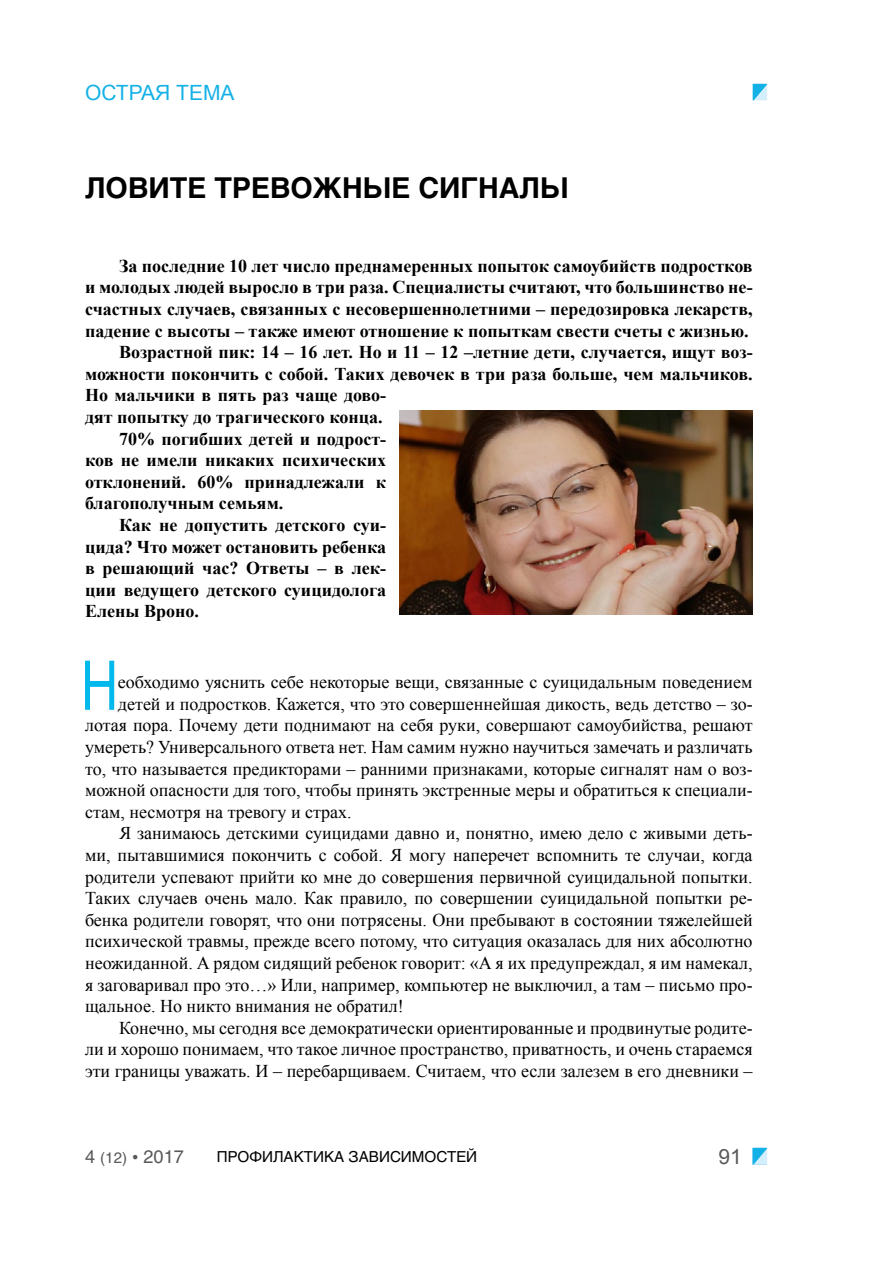
<style>
.page{position:relative;width:893px;height:1263px;background:#fff}
.page>*{position:absolute;margin:0;border:0;box-sizing:border-box;transform-origin:0 0}
.основной_первый{font:67.65px "Helios";color:#00b8ec;scale:.75 1}
.Заголовок{font:700 28.5px "Helios";color:#000}
.Заголовок_раздел{font:21px "Arial";color:#14b1e7}
.t1{font:21px "Arial";color:#58595b}
.основной_текст{font:18px/21.6px "Times New Roman";color:#000;text-align:justify}
.основной_текст-2{font:700 18px/21.6px "Times New Roman";color:#000;text-align:justify}
.основной_первый-2{font:18px "Times New Roman";color:#000}
.t2{font:18px "Helios";color:#58595b}
.t3{font:15px "Helios";color:#000}
.s1{font-size:15px}
.s2{font-family:"Times New Roman"}
</style>
<div class="page">
<svg style="left:753px;top:84px;width:14px;height:16px"></svg>
<svg style="left:753px;top:1148px;width:14px;height:16px"></svg>
<img style="left:399px;top:410px;width:354px;height:204px">
<p class="Заголовок_раздел" style="left:85px;top:79px;width:151px">ОСТРАЯ ТЕМА</p>
<p class="Заголовок" style="left:85px;top:171px;width:485px">ЛОВИТЕ ТРЕВОЖНЫЕ СИГНАЛЫ</p>
<p class="основной_текст-2" style="left:85px;top:255px;width:669px;text-indent:34px">За последние 10 лет число преднамеренных попыток самоубийств подростков и молодых людей выросло в три раза. Специалисты считают, что большинство не&shy;счастных случаев, связанных с несовершеннолетними – передозировка лекарств, падение с высоты – также имеют отношение к попыткам свести счеты с жизнью.</p>
<p class="основной_текст-2" style="left:85px;top:341px;width:669px;text-align:left;text-indent:34px">Возрастной пик: 14 – 16 лет. Но и 11 – 12 –летние дети, случается, ищут воз&shy;можности покончить с собой. Таких девочек в три раза больше, чем мальчиков.<br>Но мальчики в пять раз чаще дово-<br>дят попытку до трагического конца.</p>
<p class="основной_текст-2" style="left:85px;top:427px;width:303px;text-indent:34px">70% погибших детей и подрост&shy;ков не имели никаких психических отклонений. 60% принадлежали к благополучным семьям.</p>
<p class="основной_текст-2" style="left:85px;top:514px;width:303px;text-indent:34px">Как не допустить детского суи&shy;цида? Что может остановить ребенка в решающий час? Ответы – в лек&shy;ции ведущего детского суицидолога Елены Вроно.</p>
<p class="основной_первый" style="left:81px;top:646px;width:50px">Н</p>
<p class="основной_первый-2" style="left:118px;top:670px;width:636px">еобходимо уяснить себе некоторые вещи, связанные с суицидальным поведением</p>
<p class="основной_первый-2" style="left:118px;top:692px;width:636px">детей и подростков. Кажется, что это совершеннейшая дикость, ведь детство – зо-</p>
<p class="основной_первый-2" style="left:85px;top:713px;width:669px">лотая пора. Почему дети поднимают на себя руки, совершают самоубийства, решают</p>
<p class="основной_первый-2" style="left:85px;top:735px;width:669px">умереть? Универсального ответа нет. Нам самим нужно научиться замечать и различать</p>
<p class="основной_первый-2" style="left:85px;top:756px;width:669px">то, что называется предикторами – ранними признаками, которые сигналят нам о воз-</p>
<p class="основной_первый-2" style="left:85px;top:778px;width:669px">можной опасности для того, чтобы принять экстренные меры и обратиться к специали-</p>
<p class="основной_первый-2" style="left:85px;top:800px;width:268px">стам, несмотря на тревогу и страх.</p>
<p class="основной_текст" style="left:85px;top:822px;width:669px;text-indent:34px">Я занимаюсь детскими суицидами давно и, понятно, имею дело с живыми деть&shy;ми, пытавшимися покончить с собой. Я могу наперечет вспомнить те случаи, когда родители успевают прийти ко мне до совершения первичной суицидальной попытки.<br>Таких случаев очень мало. Как правило, по совершении суицидальной попытки ре&shy;бенка родители говорят, что они потрясены. Они пребывают в состоянии тяжелейшей психической травмы, прежде всего потому, что ситуация оказалась для них абсолютно неожиданной. А рядом сидящий ребенок говорит: «А я их предупреждал, я им намекал, я заговаривал про это…» Или, например, компьютер не выключил, а там – письмо про&shy;щальное. Но никто внимания не обратил!</p>
<p class="основной_текст" style="left:85px;top:1017px;width:669px;text-indent:34px">Конечно, мы сегодня все демократически ориентированные и продвинутые родите&shy;ли и хорошо понимаем, что такое личное пространство, приватность, и очень стараемся эти границы уважать. И – перебарщиваем. Считаем, что если залезем в его дневники –</p>
<p class="t2" style="left:85px;top:1146px;width:100px">4 <span class="s1">(12)</span> <span class="s2">•</span> 2017</p>
<p class="t3" style="left:217px;top:1147px;width:262px">ПРОФИЛАКТИКА ЗАВИСИМОСТЕЙ</p>
<p class="t1" style="left:718px;top:1143px;width:25px">91</p>
</div>
